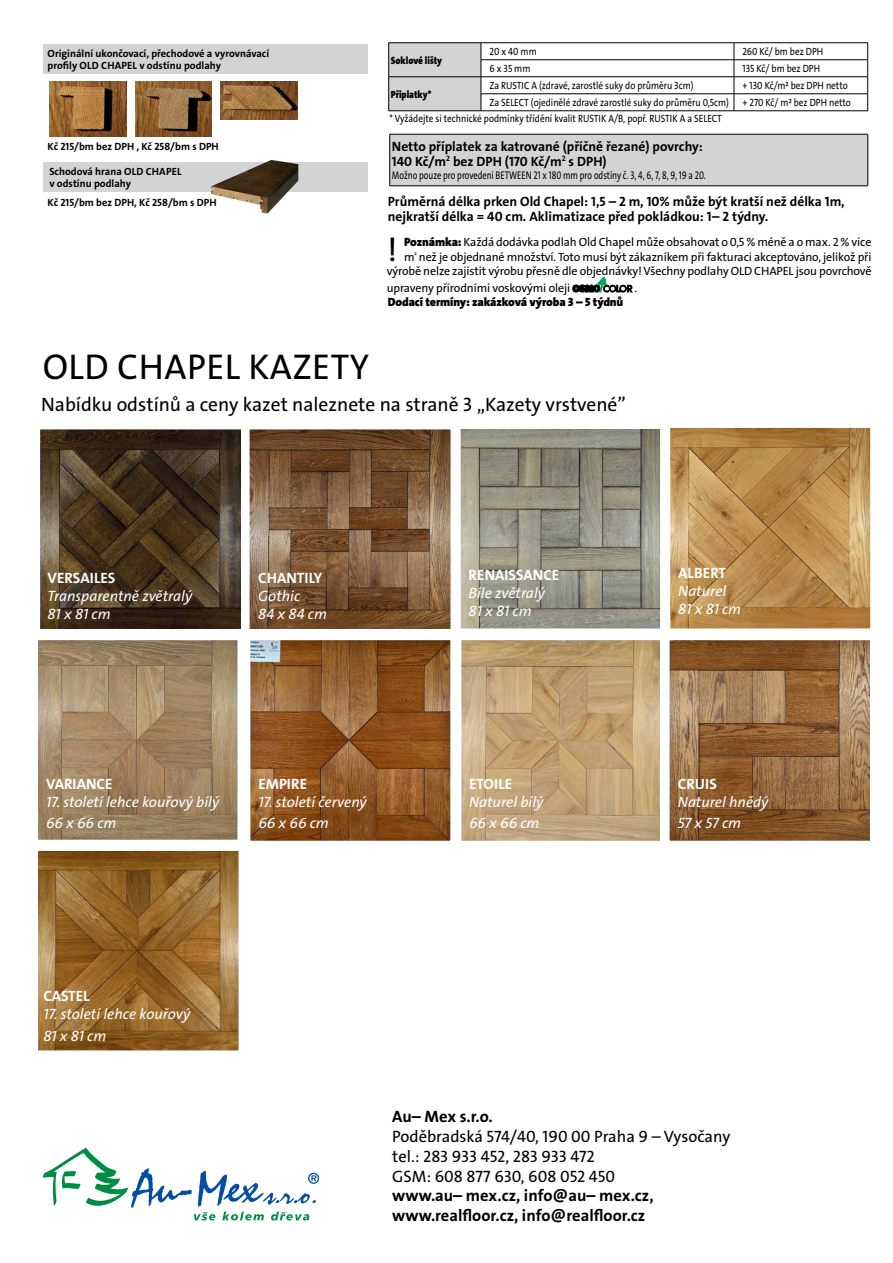
<style>
.page{position:relative;width:893px;height:1263px;background:#fff}
.page>*{position:absolute;margin:0;border:0;box-sizing:border-box;transform-origin:0 0}
.t1{font:36px "The Sans LP5 Plain";letter-spacing:.015em;color:#000}
.t2{font:33.3px "The Sans LP5 Plain";color:#000}
.t3{font:19.5px "The Sans LP5 Plain";color:#000}
.t4{font:16.5px/19.8px "The Sans LP5 Plain";color:#000}
.t5{font:16.5px/19.8px "The Sans LP7 Bld";color:#000}
.t6{font:15px/21.1px "The Sans LP5 Plain IT";color:#fff}
.t7{font:15px "The Sans LP7 Bld";color:#fff}
.t8{font:13.5px/15px "The Sans LP7 Bld";color:#000}
.t9{font:12px/14.4px "The Sans LP5 Plain";letter-spacing:-.01em;color:#000;text-align:right}
.t10{font:900 12px "The Sans LP9";letter-spacing:-.01em;color:#000}
.t11{font:11.25px "The Sans LP5 Plain";color:#000;scale:.76 1}
.t12{font:10.5px "The Sans LP5 Plain";color:#000;scale:.88 1}
.t13{font:10.5px/12px "The Sans LP7 Bld";color:#000}
.t14{font:900 10.5px "The Sans LP9";color:#000;scale:.88 1}
.s1{font-family:"The Sans LP9";font-weight:900}
</style>
<div class="page">
<svg style="left:43px;top:1148px;width:276px;height:72px"></svg>
<img style="left:39px;top:641px;width:198px;height:198px">
<div style="left:36px;top:638px;width:204px;height:204px;border:2px solid #fff"></div>
<img style="left:462px;top:430px;width:197px;height:197px">
<div style="left:459px;top:427px;width:203px;height:203px;border:2px solid #fff"></div>
<img style="left:251px;top:641px;width:198px;height:199px">
<div style="left:248px;top:638px;width:204px;height:205px;border:2px solid #fff"></div>
<img style="left:671px;top:429px;width:198px;height:198px">
<div style="left:668px;top:426px;width:204px;height:204px;border:2px solid #fff"></div>
<img style="left:39px;top:852px;width:199px;height:197px">
<div style="left:36px;top:849px;width:205px;height:203px;border:2px solid #fff"></div>
<img style="left:462px;top:641px;width:197px;height:199px">
<div style="left:459px;top:638px;width:212px;height:205px;border:2px solid #fff"></div>
<img style="left:41px;top:430px;width:200px;height:198px">
<div style="left:38px;top:427px;width:215px;height:204px;border:2px solid #fff"></div>
<img style="left:251px;top:430px;width:199px;height:198px">
<div style="left:248px;top:427px;width:205px;height:204px;border:2px solid #fff"></div>
<img style="left:670px;top:641px;width:199px;height:199px">
<div style="left:667px;top:638px;width:205px;height:205px;border:2px solid #fff"></div>
<div style="left:43px;top:45px;width:325px;height:29px;background:#d1d3d4"></div>
<div style="left:43px;top:162px;width:325px;height:30px;background:#d1d3d4"></div>
<svg style="left:573px;top:278px;width:59px;height:14px"></svg>
<hr style="left:388px;top:42px;width:93px;height:1px;background:#000">
<hr style="left:481px;top:42px;width:253px;height:1px;background:#000">
<hr style="left:734px;top:42px;width:134px;height:1px;background:#000">
<hr style="left:481px;top:59px;width:253px;height:1px;background:#000">
<hr style="left:734px;top:59px;width:134px;height:1px;background:#000">
<hr style="left:481px;top:77px;width:253px;height:1px;background:#000">
<hr style="left:734px;top:77px;width:134px;height:1px;background:#000">
<hr style="left:481px;top:94px;width:253px;height:1px;background:#000">
<svg style="left:388px;top:43px;width:94px;height:68px;background:#c6c8c9"></svg>
<hr style="left:734px;top:94px;width:134px;height:1px;background:#000">
<svg style="left:734px;top:43px;width:1px;height:68px"></svg>
<svg style="left:867px;top:43px;width:1px;height:68px"></svg>
<hr style="left:388px;top:111px;width:93px;height:1px;background:#000">
<hr style="left:481px;top:111px;width:253px;height:1px;background:#000">
<hr style="left:734px;top:111px;width:134px;height:1px;background:#000">
<img style="left:211px;top:160px;width:87px;height:54px">
<img style="left:135px;top:81px;width:77px;height:56px">
<img style="left:49px;top:81px;width:77px;height:56px">
<img style="left:220px;top:81px;width:77px;height:38px">
<div style="left:390px;top:134px;width:478px;height:52px;background:#d1d3d4"></div>
<hr style="left:390px;top:134px;width:478px;height:1px;background:#000">
<hr style="left:389px;top:134px;width:1px;height:52px;background:#000">
<hr style="left:867px;top:134px;width:1px;height:52px;background:#000">
<hr style="left:390px;top:186px;width:478px;height:1px;background:#000">
<p class="t13" style="left:48px;top:48px;width:223px">Originální ukončovací, přechodové a vyrovnávací profily OLD CHAPEL v odstínu podlahy</p>
<p class="t14" style="left:391px;top:53px;width:60px">Soklové lišty</p>
<p class="t12" style="left:489px;top:45px;width:55px">20 x 40 mm</p>
<p class="t12" style="left:742px;top:45px;width:93px">260 Kč/ bm bez DPH</p>
<p class="t12" style="left:489px;top:62px;width:48px">6 x 35 mm</p>
<p class="t12" style="left:742px;top:62px;width:90px">135 Kč/ bm bez DPH</p>
<p class="t12" style="left:489px;top:79px;width:234px">Za RUSTIC A (zdravé, zarostlé suky do průměru 3cm)</p>
<p class="t12" style="left:742px;top:79px;width:121px">+ 130 Kč/m² bez DPH netto</p>
<p class="t12" style="left:489px;top:96px;width:274px">Za SELECT (ojedinělé zdravé zarostlé suky do průměru 0,5cm)</p>
<p class="t12" style="left:742px;top:96px;width:125px">+ 270 Kč/ m² bez DPH netto</p>
<p class="t12" style="left:390px;top:112px;width:379px">* Vyžádejte si technické podmínky třídění kvalit RUSTIK A/B, popř. RUSTIK A a SELECT</p>
<p class="t14" style="left:391px;top:87px;width:48px">Připlatky*</p>
<p class="t13" style="left:48px;top:141px;width:173px">Kč 215/bm bez DPH , Kč 258/bm s DPH</p>
<p class="t13" style="left:49px;top:165px;width:134px">Schodová hrana OLD CHAPEL v odstínu podlahy</p>
<p class="t8" style="left:392px;top:139px;width:312px">Netto příplatek za katrované (příčně řezané) povrchy:<br>140 Kč/m<sup>2</sup> bez DPH (170 Kč/m<sup>2</sup> s DPH)</p>
<p class="t11" style="left:392px;top:168px;width:414px">Možno pouze pro provedení BETWEEN 21 x 180 mm pro odstíny č. 3, 4, 6, 7, 8, 9, 19 a 20.</p>
<p class="t13" style="left:48px;top:197px;width:170px">Kč 215/bm bez DPH, Kč 258/bm s DPH</p>
<p class="t8" style="left:388px;top:194px;width:458px">Průměrná délka prken Old Chapel: 1,5 – 2 m, 10% může být kratší než délka 1m, nejkratší délka = 40 cm. Aklimatizace před pokládkou: 1– 2 týdny.</p>
<p class="t9" style="left:387px;top:235px;width:486px"><span class="s1">Poznámka:</span> Každá dodávka podlah Old Chapel může obsahovat o 0,5 % méně a o max. 2 % více<br>m<sup>²</sup> než je objednané množství. Toto musí být zákazníkem při fakturaci akceptováno, jelikož při výrobě nelze zajistit výrobu přesně dle objednávky! Všechny podlahy OLD CHAPEL jsou povrchově</p>
<p class="t9" style="left:387px;top:281px;width:185px">upraveny přírodními voskovými oleji</p>
<p class="t9" style="left:634px;top:281px;width:4px">.</p>
<h2 class="t2" style="left:387px;top:228px;width:12px">!</h2>
<p class="t10" style="left:388px;top:295px;width:237px">Dodací termíny: zakázková výroba 3 – 5 týdnů</p>
<h1 class="t1" style="left:43px;top:344px;width:328px">OLD CHAPEL KAZETY</h1>
<h3 class="t3" style="left:41px;top:392px;width:586px">Nabídku odstínů a ceny kazet naleznete na straně 3 „Kazety vrstvené”</h3>
<p class="t7" style="left:48px;top:568px;width:69px">VERSAILES</p>
<p class="t6" style="left:48px;top:587px;width:146px;line-height:18px">Transparentně zvětralý<br>81 x 81 cm</p>
<p class="t7" style="left:258px;top:568px;width:66px">CHANTILY</p>
<p class="t6" style="left:258px;top:587px;width:70px;line-height:18px">Gothic<br>84 x 84 cm</p>
<p class="t7" style="left:469px;top:565px;width:92px">RENAISSANCE</p>
<p class="t6" style="left:469px;top:584px;width:78px;line-height:18px">Bíle zvětralý<br>81 x 81 cm</p>
<p class="t7" style="left:678px;top:564px;width:49px">ALBERT</p>
<p class="t6" style="left:678px;top:583px;width:64px;line-height:18px">Naturel<br>81 x 81 cm</p>
<p class="t7" style="left:46px;top:774px;width:68px">VARIANCE</p>
<p class="t6" style="left:46px;top:792px;width:175px">17. století lehce kouřový bílý<br>66 x 66 cm</p>
<p class="t7" style="left:258px;top:774px;width:50px">EMPIRE</p>
<p class="t6" style="left:258px;top:792px;width:110px">17. století červený<br>66 x 66 cm</p>
<p class="t7" style="left:469px;top:774px;width:45px">ETOILE</p>
<p class="t6" style="left:469px;top:792px;width:76px">Naturel bílý<br>66 x 66 cm</p>
<p class="t7" style="left:678px;top:774px;width:41px">CRUIS</p>
<p class="t6" style="left:678px;top:792px;width:92px">Naturel hnědý<br>57 x 57 cm</p>
<p class="t7" style="left:43px;top:987px;width:48px">CASTEL</p>
<p class="t6" style="left:43px;top:1004px;width:148px">17. století lehce kouřový<br>81 x 81 cm</p>
<h3 class="t5" style="left:392px;top:1107px;width:102px">Au– Mex s.r.o.</h3>
<h3 class="t4" style="left:392px;top:1126px;width:340px">Poděbradská 574/40, 190 00 Praha 9 – Vysočany tel.: 283 933 452, 283 933 472<br>GSM: 608 877 630, 608 052 450</h3>
<h3 class="t5" style="left:392px;top:1186px;width:263px">www.au– mex.cz, info@au– mex.cz, www.realfloor.cz, info@realfloor.cz</h3>
</div>
